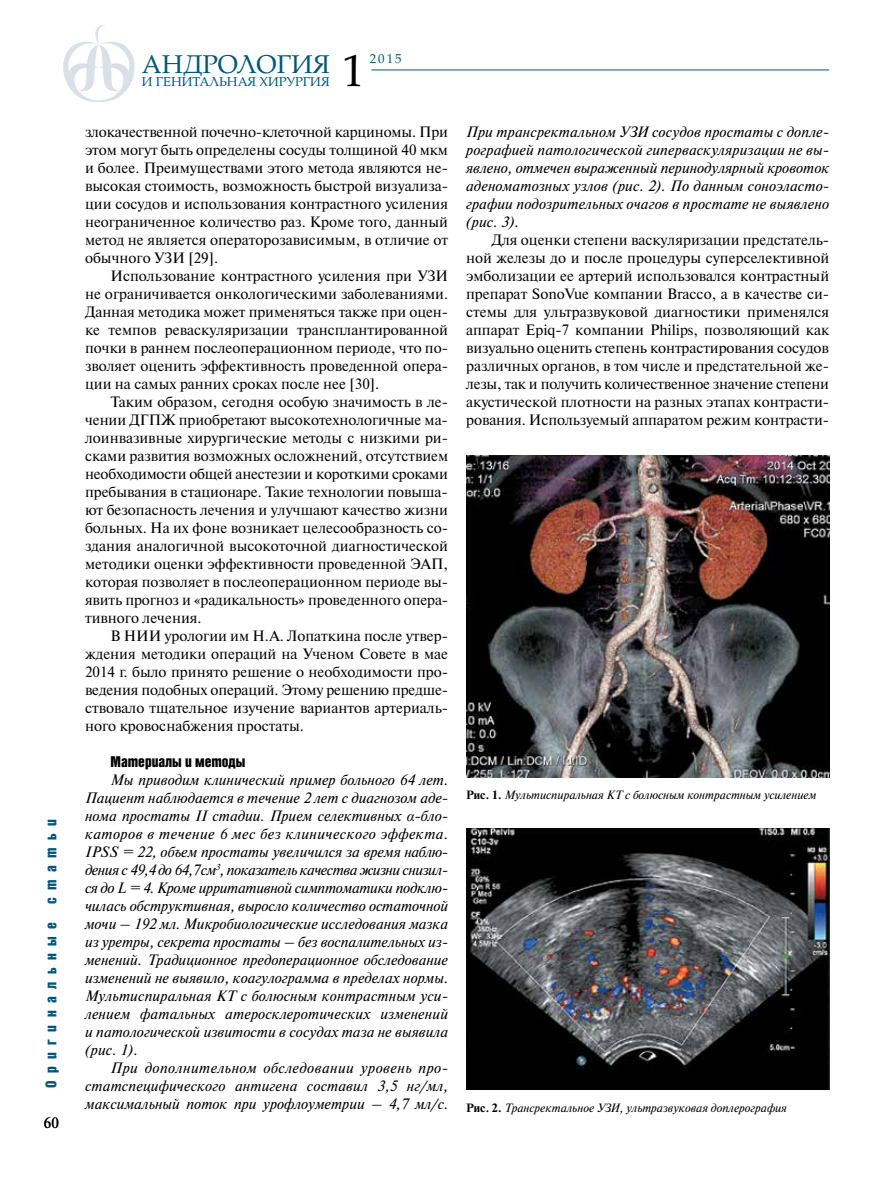
<style>
.page{position:relative;width:893px;height:1191px;background:#fff}
.page>*{position:absolute;margin:0;border:0;box-sizing:border-box;transform-origin:0 0}
.t1{font:45.45px "AG Palatial";color:#000}
.t2{font:25.65px "AG Palatial";color:#00577a}
.t3{font:15px/18px "Newton C";color:#000;text-align:justify}
.t4{font:italic 15px/18px "Newton C";color:#000;text-align:justify}
.t5{font:15px "Bastion Kontrast Alt C";letter-spacing:.5em;color:#00577a}
.t6{font:15px "Bastion Kontrast Alt C";color:#000}
.t7{font:12.9px "AG Palatial";color:#00577a}
.t8{font:italic 12px "Newton C";color:#000}
.s1{font-family:"Times New Roman"}
.s2{font-weight:700;font-style:normal}
</style>
<div class="page">
<svg style="left:63px;top:25px;width:72px;height:77px"></svg>
<hr style="left:371px;top:70px;width:458px;height:1px;background:#00577a">
<img style="left:466px;top:828px;width:363px;height:261px">
<img style="left:466px;top:455px;width:363px;height:322px">
<p class="t5" style="left:44px;top:1088px;width:271px;rotate:-90deg">Оригинальные статьи</p>
<p class="t3" style="left:44px;top:1114px;width:17px">60</p>
<h2 class="t2" style="left:142px;top:49px;width:190px">АНДРОЛОГИЯ</h2>
<p class="t7" style="left:142px;top:74px;width:189px">И ГЕНИТАЛЬНАЯ ХИРУРГИЯ</p>
<h1 class="t1" style="left:342px;top:44px;width:24px">1</h1>
<p class="t7" style="left:370px;top:51px;width:33px">2015</p>
<p class="t3" style="left:85px;top:123px;width:365px">злокачественной почечно-клеточной карциномы. При этом могут быть определены сосуды толщиной 40 мкм и более. Преимуществами этого метода являются не&shy;высокая стоимость, возможность быстрой визуализа&shy;ции сосудов и использования контрастного усиления неограниченное количество раз. Кроме того, данный метод не является операторозависимым, в отличие от обычного УЗИ [29].</p>
<p class="t3" style="left:85px;top:267px;width:365px;text-indent:26px">Использование контрастного усиления при УЗИ не ограничивается онкологическими заболеваниями.<br>Данная методика может применяться также при оцен&shy;ке темпов реваскуляризации трансплантированной почки в раннем послеоперационном периоде, что по&shy;зволяет оценить эффективность проведенной опера&shy;ции на самых ранних сроках после нее [30].</p>
<p class="t3" style="left:85px;top:393px;width:365px;text-indent:26px">Таким образом, сегодня особую значимость в ле&shy;чении ДГПЖ приобретают высокотехнологичные ма&shy;лоинвазивные хирургические методы с низкими ри&shy;сками развития возможных осложнений, отсутствием необходимости общей анестезии и короткими сроками пребывания в стационаре. Такие технологии повыша&shy;ют безопасность лечения и улучшают качество жизни больных. На их фоне возникает целесообразность со&shy;здания аналогичной высокоточной диагностической методики оценки эффективности проведенной ЭАП, которая позволяет в послеоперационном периоде вы&shy;явить прогноз и «радикальность» проведенного опера&shy;тивного лечения.</p>
<p class="t3" style="left:85px;top:627px;width:365px;text-indent:26px">В НИИ урологии им Н.А. Лопаткина после утвер&shy;ждения методики операций на Ученом Совете в мае 2014 г. было принято решение о необходимости про&shy;ведения подобных операций. Этому решению предше&shy;ствовало тщательное изучение вариантов артериаль&shy;ного кровоснабжения простаты.</p>
<p class="t6" style="left:111px;top:754px;width:136px">Материалы и методы</p>
<p class="t4" style="left:85px;top:771px;width:365px;text-align:left;text-indent:26px">Мы приводим клинический пример больного 64 лет.<br>Пациент наблюдается в течение 2 лет с диагнозом аде&shy;нома простаты II стадии. Прием селективных <span class="s1">α</span>-бло&shy;каторов в течение 6 мес без клинического эффекта.<br>IPSS = 22, объем простаты увеличился за время наблю&shy;дения с 49,4 до 64,7см<sup>3</sup>, показатель качества жизни снизил&shy;ся до L = 4. Кроме ирритативной симптоматики подклю&shy;чилась обструктивная, выросло количество остаточной мочи – 192 мл. Микробиологические исследования мазка из уретры, секрета простаты – без воспалительных из&shy;менений. Традиционное предоперационное обследование изменений не выявило, коагулограмма в пределах нормы.<br>Мультиспиральная КТ с болюсным контрастным уси&shy;лением фатальных атеросклеротических изменений и патологической извитости в сосудах таза не выявила (рис. 1).</p>
<p class="t4" style="left:85px;top:1059px;width:365px;text-indent:26px">При дополнительном обследовании уровень про&shy;статспецифического антигена составил 3,5 нг/мл, максимальный поток при урофлоуметрии – 4,7 мл/с.</p>
<p class="t4" style="left:466px;top:123px;width:365px">При трансректальном УЗИ сосудов простаты с допле&shy;рографией патологической гиперваскуляризации не вы&shy;явлено, отмечен выраженный перинодулярный кровоток аденоматозных узлов (рис. 2). По данным соноэласто&shy;графии подозрительных очагов в простате не выявлено (рис. 3).</p>
<p class="t3" style="left:466px;top:231px;width:365px;text-align:left;text-indent:26px">Для оценки степени васкуляризации предстатель&shy;ной железы до и после процедуры суперселективной эмболизации ее артерий использовался контрастный препарат SonoVue компании Bracco, а в качестве си&shy;стемы для ультразвуковой диагностики применялся аппарат Epiq-7 компании Philips, позволяющий как визуально оценить степень контрастирования сосудов различных органов, в том числе и предстательной же&shy;лезы, так и получить количественное значение степени акустической плотности на разных этапах контрасти&shy;рования. Используемый аппаратом режим контрасти-</p>
<p class="t8" style="left:466px;top:788px;width:352px"><span class="s2">Рис. 1.</span> Мультиспиральная КТ с болюсным контрастным усилением</p>
<p class="t8" style="left:466px;top:1101px;width:322px"><span class="s2">Рис. 2.</span> Трансректальное УЗИ, ультразвуковая доплерография</p>
</div>
